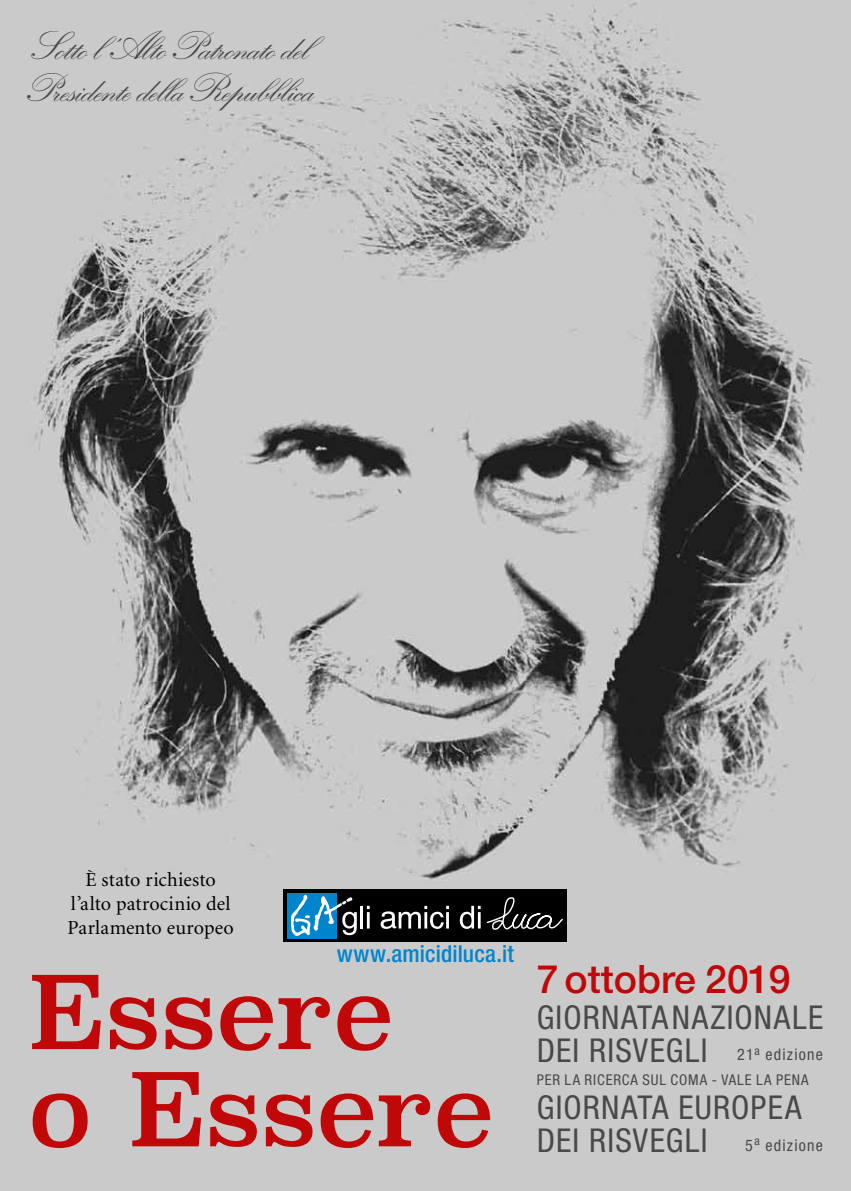
<style>
.page{position:relative;width:851px;height:1191px;background:#fff}
.page>*{position:absolute;margin:0;border:0;box-sizing:border-box;transform-origin:0 0}
.t1{font:99.8px/97.2px "Superclarendon";color:#c00808}
.t2{font:700 40.2px/42.4px "Kuenstler Script Two";letter-spacing:-.02em;color:#494948}
.t3{font:500 39.2px "Helvetica Neue LT Std";color:#c00808}
.t4{font:condensed 32.8px/32.8px "Helvetica Neue LT Std";letter-spacing:.035em;color:#494948}
.t5{font:500 condensed 23.4px "Helvetica Neue LT Std";letter-spacing:.01em;color:#0085cd}
.t6{font:20px/24px "Minion";letter-spacing:.005em;color:#000;text-align:center}
.t7{font:condensed 16px "Helvetica Neue LT Std";letter-spacing:.075em;color:#494948}
.t8{font:condensed 14.8px "Helvetica Neue LT Std";letter-spacing:.06em;color:#494948}
</style>
<div class="page">
<img style="left:0;top:0;width:850px;height:1191px">
<div style="left:284px;top:889px;width:283px;height:52px;background:#000"></div>
<div style="left:287px;top:892px;width:50px;height:46px;background:#0085cd"></div>
<svg style="left:486px;top:897px;width:77px;height:33px"></svg>
<svg style="left:291px;top:894px;width:66px;height:42px"></svg>
<hr style="left:360px;top:906px;width:3px;height:22px;background:#fff">
<svg style="left:367px;top:906px;width:2px;height:22px"></svg>
<svg style="left:380px;top:906px;width:69px;height:23px"></svg>
<svg style="left:460px;top:906px;width:20px;height:23px"></svg>
<p class="t2" style="left:21px;top:25px;width:305px">Sotto l’Alto Patronato del<br>Presidente della Repubblica</p>
<p class="t6" style="left:68px;top:868px;width:168px">È stato richiesto l’alto patrocinio del<br>Parlamento europeo</p>
<p class="t5" style="left:337px;top:940px;width:178px">www.amicidiluca.it</p>
<h1 class="t1" style="left:28px;top:972px;width:467px">Essere<br>o Essere</h1>
<p class="t3" style="left:536px;top:956px;width:255px">7 ottobre 2019</p>
<p class="t4" style="left:536px;top:1000px;width:288px">GIORNATA NAZIONALE<br>DEI RISVEGLI</p>
<p class="t8" style="left:536px;top:1070px;width:273px">PER LA RICERCA SUL COMA - VALE LA PENA</p>
<p class="t4" style="left:536px;top:1091px;width:266px">GIORNATA EUROPEA<br>DEI RISVEGLI</p>
<p class="t7" style="left:737px;top:1045px;width:87px">21<sup>a</sup> edizione</p>
<p class="t7" style="left:745px;top:1136px;width:79px">5<sup>a</sup> edizione</p>
</div>
